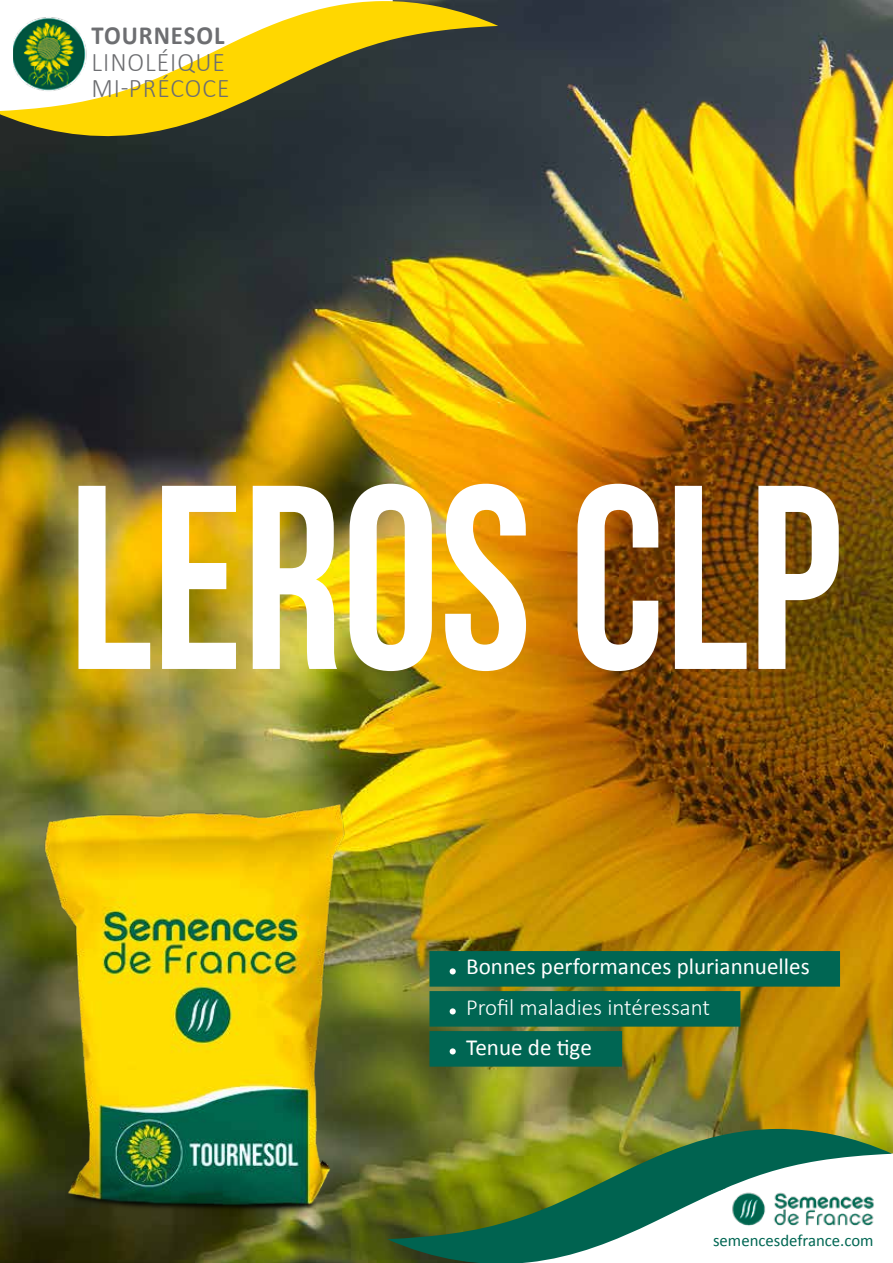
<style>
.page{position:relative;width:893px;height:1263px;background:#fff}
.page>*{position:absolute;margin:0;border:0;box-sizing:border-box;transform-origin:0 0}
.t1{font:261.6px "Bebas Neue";color:#fff;scale:.94 1}
.t2{font:300 27px/25.5px "Calibri";letter-spacing:.04em;color:#6d6e71;scale:.94 1}
.t3{font:700 26.25px "Calibri";letter-spacing:.04em;color:#6d6e71;scale:.94 1}
.t4{font:23.1px "Calibri";color:#fff}
.t5{font:300 23.1px "Calibri";color:#fff}
.t6{font:16.8px "Calibri";color:#006653}
</style>
<div class="page">
<img style="left:0;top:0;width:893px;height:1263px">
<svg style="left:387px;top:1129px;width:505px;height:134px"></svg>
<svg style="left:720px;top:1188px;width:6px;height:2px"></svg>
<img style="left:0;top:725px;width:482px;height:508px">
<div style="left:429px;top:951px;width:411px;height:36px;background:#006653"></div>
<div style="left:429px;top:991px;width:311px;height:36px;background:#006653"></div>
<div style="left:429px;top:1031px;width:193px;height:36px;background:#006653"></div>
<svg style="left:450px;top:968px;width:6px;height:6px"></svg>
<svg style="left:450px;top:1008px;width:6px;height:6px"></svg>
<svg style="left:450px;top:1048px;width:6px;height:6px"></svg>
<svg style="left:0;top:1px;width:498px;height:139px"></svg>
<img style="left:13px;top:11px;width:80px;height:81px">
<p class="t3" style="left:91px;top:18px;width:143px">TOURNESOL</p>
<p class="t2" style="left:91px;top:49px;width:148px">LINOLÉIQUE<br>MI-PRÉCOCE</p>
<h1 class="t1" style="left:69px;top:435px;width:824px">LEROS CLP</h1>
<p class="t4" style="left:466px;top:952px;width:345px">Bonnes performances pluriannuelles</p>
<p class="t5" style="left:466px;top:992px;width:246px">Profil maladies intéressant</p>
<p class="t4" style="left:466px;top:1032px;width:127px">Tenue de tige</p>
<p class="t6" style="left:713px;top:1229px;width:162px">semencesdefrance.com</p>
</div>
